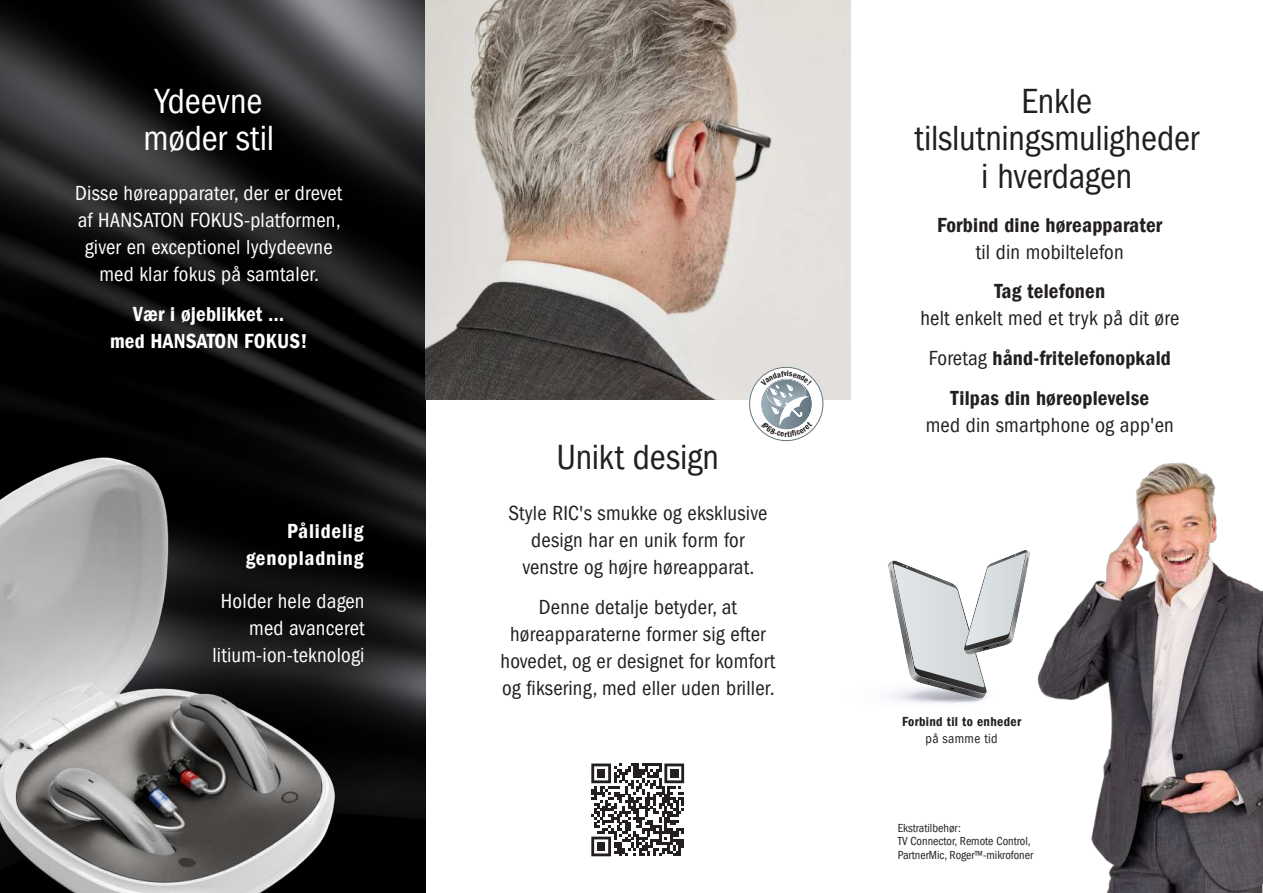
<style>
.page{position:relative;width:1263px;height:893px;background:#fff}
.page>*{position:absolute;margin:0;border:0;box-sizing:border-box;transform-origin:0 0}
.t1{font:condensed 36px/37.5px "Franklin Gothic LT Pro";letter-spacing:-.005em;color:#231f20;text-align:center}
.t2{font:condensed 36px/37.5px "Franklin Gothic LT Pro";letter-spacing:-.005em;color:#fff;text-align:center}
.t3{font:condensed 21px/27px "Franklin Gothic LT Pro";letter-spacing:.01em;color:#231f20;text-align:center}
.t4{font:condensed 21px/27px "Franklin Gothic LT Pro";letter-spacing:.01em;color:#fff;text-align:center}
.t5{font:21px/39.8px "Franklin Gothic LT Pro Dm Cn";letter-spacing:.01em;color:#231f20;text-align:center}
.t6{font:21px/27px "Franklin Gothic LT Pro Dm Cn";letter-spacing:.01em;color:#fff;text-align:center}
.t7{font:21px/27px "Franklin Gothic LT Pro Dm Cn";letter-spacing:.04em;color:#fff;text-align:right}
.t8{font:13.5px "Franklin Gothic LT Pro Dm Cn";letter-spacing:.025em;color:#231f20}
.t9{font:condensed 13.5px "Franklin Gothic LT Pro";letter-spacing:.025em;color:#231f20}
.t10{font:condensed 12px/13.5px "Franklin Gothic LT Pro";color:#231f20}
.s1{font-family:"Franklin Gothic LT Pro";font-stretch:condensed}
</style>
<div class="page">
<img style="left:0;top:0;width:425px;height:893px">
<img style="left:425px;top:0;width:425px;height:400px">
<img style="left:0;top:419px;width:411px;height:474px">
<svg style="left:591px;top:763px;width:94px;height:94px"></svg>
<svg style="left:591px;top:763px;width:93px;height:93px"></svg>
<img style="left:850px;top:398px;width:413px;height:495px">
<svg style="left:850px;top:550px;width:180px;height:157px"></svg>
<svg style="left:749px;top:367px;width:75px;height:74px"></svg>
<div style="left:749px;top:367px;width:74px;height:74px;border:1px solid #60747e;border-radius:50%"></div>
<svg style="left:761px;top:371px;width:51px;height:66px"></svg>
<h1 class="t2" style="left:143px;top:84px;width:132px">Ydeevne møder stil</h1>
<p class="t4" style="left:75px;top:181px;width:268px">Disse høreapparater, der er drevet af HANSATON FOKUS-platformen, giver en exceptionel lydydeevne med klar fokus på samtaler.</p>
<p class="t6" style="left:110px;top:302px;width:199px">Vær i øjeblikket …<br>med HANSATON FOKUS!</p>
<p class="t7" style="left:246px;top:519px;width:119px">Pålidelig genopladning</p>
<p class="t4" style="left:212px;top:589px;width:154px;text-align:right">Holder hele dagen med avanceret litium-ion-teknologi</p>
<h1 class="t1" style="left:556px;top:438px;width:164px">Unikt design</h1>
<p class="t3" style="left:508px;top:501px;width:260px">Style RIC's smukke og eksklusive design har en unik form for venstre og højre høreapparat.</p>
<p class="t3" style="left:501px;top:595px;width:276px">Denne detalje betyder, at høreapparaterne former sig efter hovedet, og er designet for komfort og fiksering, med eller uden briller.</p>
<h1 class="t1" style="left:914px;top:84px;width:286px">Enkle tilslutningsmuligheder i hverdagen</h1>
<p class="t5" style="left:937px;top:206px;width:227px">Forbind dine høreapparater</p>
<p class="t3" style="left:976px;top:239px;width:149px">til din mobiltelefon</p>
<p class="t5" style="left:994px;top:273px;width:112px">Tag telefonen</p>
<p class="t3" style="left:920px;top:306px;width:260px">helt enkelt med et tryk på dit øre</p>
<p class="t5" style="left:929px;top:339px;width:244px"><span class="s1">Foretag</span> hånd-fritelefonopkald<br>Tilpas din høreoplevelse</p>
<p class="t3" style="left:926px;top:413px;width:250px">med din smartphone og app'en</p>
<p class="t8" style="left:902px;top:716px;width:121px">Forbind til to enheder</p>
<p class="t9" style="left:925px;top:733px;width:74px">på samme tid</p>
<p class="t10" style="left:898px;top:822px;width:137px">Ekstratilbehør:<br>TV Connector, Remote Control,<br>PartnerMic, Roger™-mikrofoner</p>
</div>
